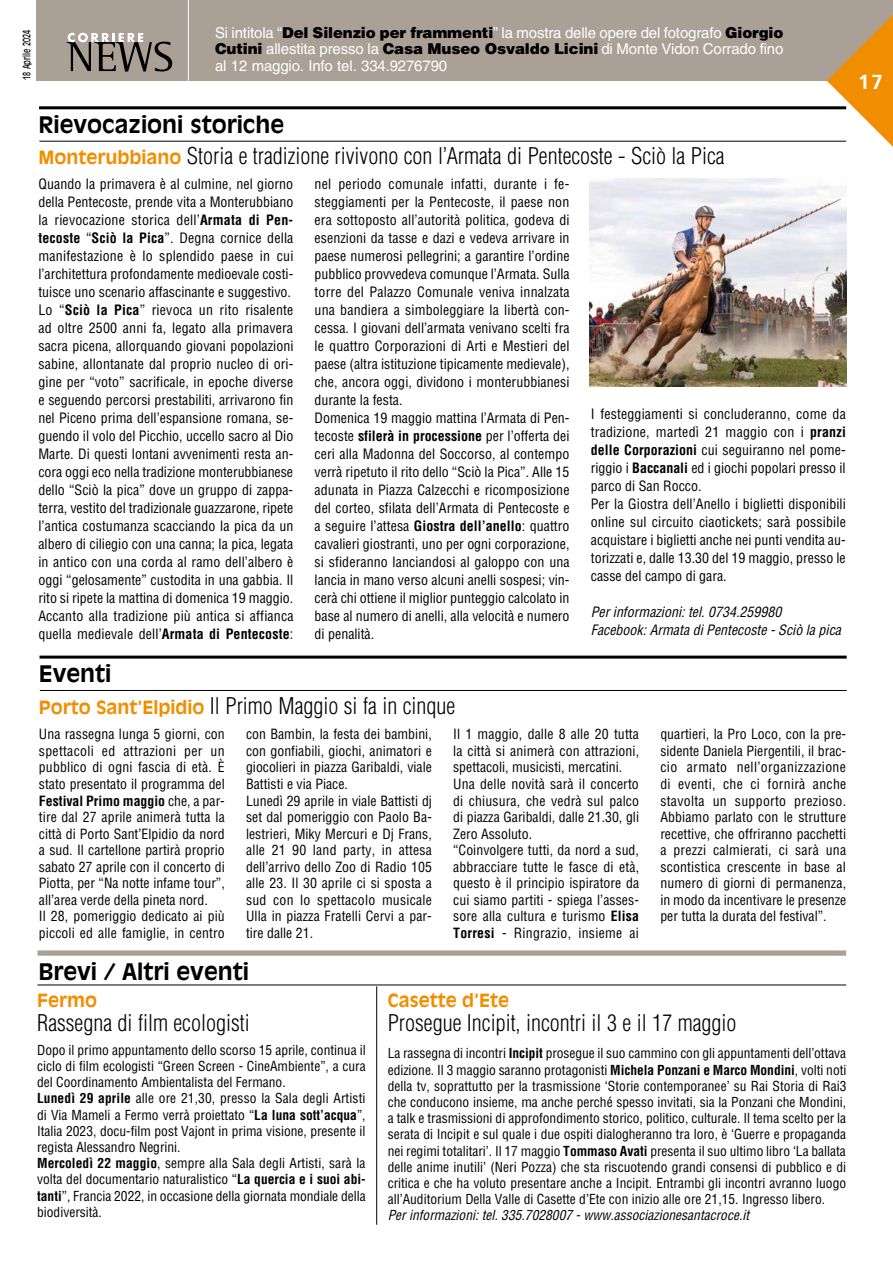
<style>
.page{position:relative;width:893px;height:1263px;background:#fff}
.page>*{position:absolute;margin:0;border:0;box-sizing:border-box;transform-origin:0 0}
.t1{font:300 condensed 22.5px "Helvetica LT";color:#000}
.t2{font:700 22.5px "Antique Olive LT";color:#000}
.t3{font:700 20.4px "Frutiger LT";color:#fff}
.t4{font:700 18px "Antique Olive LT";color:#f18e00}
.t5{font:15px/16.5px "Helvetica LT";letter-spacing:-.01em;color:#fff;text-align:justify}
.t6{font:condensed 13.95px/18px "Helvetica LT";color:#000}
.t7{font:italic condensed 13.95px/18px "Helvetica LT";color:#000}
.t8{font:condensed 13.8px/16.5px "Helvetica LT";letter-spacing:.005em;color:#000}
.t9{font:condensed 13.5px/16.2px "Helvetica LT";color:#000}
.t10{font:italic condensed 13.5px "Helvetica LT";color:#000}
.t11{font:10.2px "Antique Olive LT";color:#000;scale:.7 1}
.s1{font-weight:900;color:#000}
.s2{font-family:"Antique Olive LT";font-weight:700;font-stretch:normal;font-size:18px;color:#f18e00}
.s3{font-weight:700}
</style>
<div class="page">
<div style="left:36px;top:0;width:857px;height:81px;background:#aaa096"></div>
<svg style="left:827px;top:15px;width:66px;height:132px"></svg>
<svg style="left:67px;top:33px;width:105px;height:39px"></svg>
<hr style="left:188px;top:0;width:1px;height:81px;background:#fff">
<div style="left:37px;top:950px;width:809px;height:6px;background:#aaa096"></div>
<hr style="left:37px;top:984px;width:809px;height:1px;background:#000">
<hr style="left:376px;top:986px;width:1px;height:239px;background:#000">
<hr style="left:39px;top:141px;width:807px;height:1px;background:#000">
<hr style="left:39px;top:106px;width:807px;height:3px;background:#000">
<hr style="left:40px;top:690px;width:807px;height:1px;background:#000">
<hr style="left:40px;top:656px;width:807px;height:3px;background:#000">
<img style="left:589px;top:178px;width:257px;height:209px">
<p class="t11" style="left:21px;top:80px;width:72px;rotate:-90deg">18 Aprile 2024</p>
<p class="t5" style="left:215px;top:24px;width:570px">Si intitola “<span class="s1">Del Silenzio per frammenti</span>” la mostra delle opere del fotografo <span class="s1">Giorgio Cutini</span> allestita presso la <span class="s1">Casa Museo Osvaldo Licini</span> di Monte Vidon Corrado fino al 12 maggio. Info tel. 334.9276790</p>
<h1 class="t2" style="left:38px;top:111px;width:247px">Rievocazioni storiche</h1>
<h1 class="t1" style="left:38px;top:142px;width:688px"><span class="s2">Monterubbiano</span> Storia e tradizione rivivono con l’Armata di Pentecoste - Sciò la Pica</h1>
<p class="t6" style="left:38px;top:175px;width:257px">Quando la primavera è al culmine, nel giorno della Pentecoste, prende vita a Monterubbiano la rievocazione storica dell’<span class="s3">Armata di Pen&shy;tecoste</span> “<span class="s3">Sciò la Pica</span>”. Degna cornice della manifestazione è lo splendido paese in cui l’architettura profondamente medioevale costi&shy;tuisce uno scenario affascinante e suggestivo.<br>Lo “<span class="s3">Sciò la Pica</span>” rievoca un rito risalente ad oltre 2500 anni fa, legato alla primavera sacra picena, allorquando giovani popolazioni sabine, allontanate dal proprio nucleo di ori&shy;gine per “voto” sacrificale, in epoche diverse e seguendo percorsi prestabiliti, arrivarono fin nel Piceno prima dell’espansione romana, se&shy;guendo il volo del Picchio, uccello sacro al Dio Marte. Di questi lontani avvenimenti resta an&shy;cora oggi eco nella tradizione monterubbianese dello “Sciò la pica” dove un gruppo di zappa&shy;terra, vestito del tradizionale guazzarone, ripete l’antica costumanza scacciando la pica da un albero di ciliegio con una canna; la pica, legata in antico con una corda al ramo dell’albero è oggi “gelosamente” custodita in una gabbia. Il rito si ripete la mattina di domenica 19 maggio.<br>Accanto alla tradizione più antica si affianca quella medievale dell’<span class="s3">Armata di Pentecoste</span>:</p>
<p class="t6" style="left:315px;top:175px;width:257px">nel periodo comunale infatti, durante i fe&shy;steggiamenti per la Pentecoste, il paese non era sottoposto all’autorità politica, godeva di esenzioni da tasse e dazi e vedeva arrivare in paese numerosi pellegrini; a garantire l’ordine pubblico provvedeva comunque l’Armata. Sulla torre del Palazzo Comunale veniva innalzata una bandiera a simboleggiare la libertà con&shy;cessa. I giovani dell’armata venivano scelti fra le quattro Corporazioni di Arti e Mestieri del paese (altra istituzione tipicamente medievale), che, ancora oggi, dividono i monterubbianesi durante la festa.<br>Domenica 19 maggio mattina l’Armata di Pen&shy;tecoste <span class="s3">sfilerà in processione</span> per l’offerta dei ceri alla Madonna del Soccorso, al contempo verrà ripetuto il rito dello “Sciò la Pica”. Alle 15 adunata in Piazza Calzecchi e ricomposizione del corteo, sfilata dell’Armata di Pentecoste e a seguire l’attesa <span class="s3">Giostra dell’anello</span>: quattro cavalieri giostranti, uno per ogni corporazione, si sfideranno lanciandosi al galoppo con una lancia in mano verso alcuni anelli sospesi; vin&shy;cerà chi ottiene il miglior punteggio calcolato in base al numero di anelli, alla velocità e numero di penalità.</p>
<h1 class="t2" style="left:39px;top:660px;width:74px">Eventi</h1>
<h1 class="t1" style="left:39px;top:691px;width:418px"><span class="s2">Porto Sant’Elpidio</span> Il Primo Maggio si fa in cinque</h1>
<p class="t6" style="left:591px;top:405px;width:257px">I festeggiamenti si concluderanno, come da tradizione, martedì 21 maggio con i <span class="s3">pranzi delle Corporazioni</span> cui seguiranno nel pome&shy;riggio i <span class="s3">Baccanali</span> ed i giochi popolari presso il parco di San Rocco.<br>Per la Giostra dell’Anello i biglietti disponibili online sul circuito ciaotickets; sarà possibile acquistare i biglietti anche nei punti vendita au&shy;torizzati e, dalle 13.30 del 19 maggio, presso le casse del campo di gara.</p>
<p class="t7" style="left:591px;top:603px;width:252px">Per informazioni: tel. 0734.259980<br>Facebook: Armata di Pentecoste - Sciò la pica</p>
<p class="t8" style="left:39px;top:726px;width:187px">Una rassegna lunga 5 giorni, con spettacoli ed attrazioni per un pubblico di ogni fascia di età. È stato presentato il programma del <span class="s3">Festival Primo maggio</span> che, a par&shy;tire dal 27 aprile animerà tutta la città di Porto Sant’Elpidio da nord a sud. Il cartellone partirà proprio sabato 27 aprile con il concerto di Piotta, per “Na notte infame tour”, all’area verde della pineta nord.<br>Il 28, pomeriggio dedicato ai più piccoli ed alle famiglie, in centro</p>
<p class="t8" style="left:246px;top:726px;width:187px">con Bambin, la festa dei bambini, con gonfiabili, giochi, animatori e giocolieri in piazza Garibaldi, viale<br>Battisti e via Piace.<br>Lunedì 29 aprile in viale Battisti dj set dal pomeriggio con Paolo Ba&shy;lestrieri, Miky Mercuri e Dj Frans, alle 21 90 land party, in attesa dell’arrivo dello Zoo di Radio 105 alle 23. Il 30 aprile ci si sposta a sud con lo spettacolo musicale<br>Ulla in piazza Fratelli Cervi a par&shy;tire dalle 21.</p>
<p class="t8" style="left:453px;top:726px;width:187px">Il 1 maggio, dalle 8 alle 20 tutta la città si animerà con attrazioni, spettacoli, musicisti, mercatini.<br>Una delle novità sarà il concerto di chiusura, che vedrà sul palco di piazza Garibaldi, dalle 21.30, gli<br>Zero Assoluto.<br>“Coinvolgere tutti, da nord a sud, abbracciare tutte le fasce di età, questo è il principio ispiratore da cui siamo partiti - spiega l’asses&shy;sore alla cultura e turismo <span class="s3">Elisa<br>Torresi</span> - Ringrazio, insieme ai</p>
<p class="t8" style="left:660px;top:726px;width:187px;text-align:justify">quartieri, la Pro Loco, con la pre&shy;sidente Daniela Piergentili, il brac&shy;cio armato nell’organizzazione di eventi, che ci fornirà anche stavolta un supporto prezioso.<br>Abbiamo parlato con le strutture recettive, che offriranno pacchetti a prezzi calmierati, ci sarà una scontistica crescente in base al numero di giorni di permanenza, in modo da incentivare le presenze per tutta la durata del festival”.</p>
<h1 class="t2" style="left:38px;top:958px;width:212px">Brevi / Altri eventi</h1>
<p class="t4" style="left:37px;top:989px;width:61px">Fermo</p>
<h1 class="t1" style="left:37px;top:1008px;width:214px">Rassegna di film ecologisti</h1>
<p class="t9" style="left:37px;top:1042px;width:330px">Dopo il primo appuntamento dello scorso 15 aprile, continua il ciclo di film ecologisti “Green Screen - CineAmbiente”, a cura del Coordinamento Ambientalista del Fermano.<br><span class="s3">Lunedì 29 aprile</span> alle ore 21,30, presso la Sala degli Artisti di Via Mameli a Fermo verrà proiettato “<span class="s3">La luna sott’acqua</span>”, Italia 2023, docu-film post Vajont in prima visione, presente il regista Alessandro Negrini.<br><span class="s3">Mercoledì 22 maggio</span>, sempre alla Sala degli Artisti, sarà la volta del documentario naturalistico “<span class="s3">La quercia e i suoi abi&shy;tanti</span>”, Francia 2022, in occasione della giornata mondiale della biodiversità.</p>
<p class="t4" style="left:388px;top:989px;width:123px">Casette d’Ete</p>
<h1 class="t1" style="left:388px;top:1008px;width:350px">Prosegue Incipit, incontri il 3 e il 17 maggio</h1>
<p class="t9" style="left:388px;top:1045px;width:460px;text-align:justify">La rassegna di incontri <span class="s3">Incipit</span> prosegue il suo cammino con gli appuntamenti dell’ottava edizione. Il 3 maggio saranno protagonisti <span class="s3">Michela Ponzani e Marco Mondini</span>, volti noti della tv, soprattutto per la trasmissione ‘Storie contemporanee’ su Rai Storia di Rai3 che conducono insieme, ma anche perché spesso invitati, sia la Ponzani che Mondini, a talk e trasmissioni di approfondimento storico, politico, culturale. Il tema scelto per la serata di Incipit e sul quale i due ospiti dialogheranno tra loro, è ‘Guerre e propaganda nei regimi totalitari’. Il 17 maggio <span class="s3">Tommaso Avati</span> presenta il suo ultimo libro ‘La ballata delle anime inutili’ (Neri Pozza) che sta riscuotendo grandi consensi di pubblico e di critica e che ha voluto presentare anche a Incipit. Entrambi gli incontri avranno luogo all’Auditorium Della Valle di Casette d’Ete con inizio alle ore 21,15. Ingresso libero.</p>
<p class="t10" style="left:388px;top:1207px;width:363px">Per informazioni: tel. 335.7028007 - www.associazionesantacroce.it</p>
<h2 class="t3" style="left:858px;top:70px;width:26px">17</h2>
</div>
